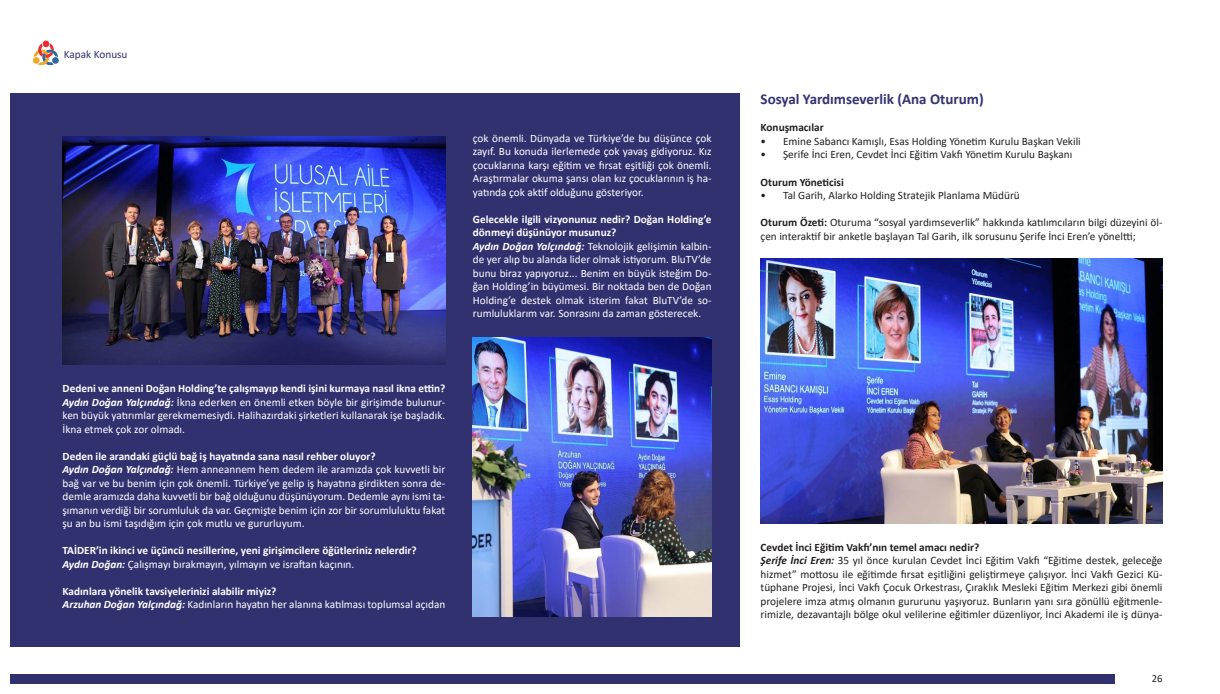
<style>
.page{position:relative;width:1220px;height:694px;background:#fff}
.page>*{position:absolute;margin:0;border:0;box-sizing:border-box;transform-origin:0 0}
.t1{font:700 15px "Calibri";color:#323373}
.t2{font:11.25px/13.5px "Calibri";color:#fff}
.t3{font:11.25px/13.5px "Calibri";color:#231f20}
.t4{font:700 11.25px/13.5px "Calibri";color:#fff}
.t5{font:700 11.25px "Calibri";color:#231f20}
.t6{font:11.25px "Calibri";color:#323170}
.t7{font:10.69px "Calibri";color:#231f20}
.s1{font-weight:700}
.s2{font-weight:700;font-style:italic}
.s3{font-style:italic}
.s4{font-weight:400}
</style>
<div class="page">
<svg style="left:32px;top:41px;width:27px;height:24px"></svg>
<div style="left:10px;top:93px;width:729px;height:553px;background:#323170"></div>
<div style="left:10px;top:673px;width:1104px;height:10px;background:#323170"></div>
<img style="left:63px;top:136px;width:382px;height:228px">
<img style="left:473px;top:337px;width:238px;height:279px">
<img style="left:760px;top:258px;width:402px;height:265px">
<p class="t6" style="left:64px;top:46px;width:65px">Kapak Konusu</p>
<p class="t2" style="left:63px;top:381px;width:384px;text-align:justify"><span class="s1">Dedeni ve anneni Doğan Holding’te çalışmayıp kendi işini kurmaya nasıl ikna ettin?<br></span><span class="s2">Aydın Doğan Yalçındağ:</span> İkna ederken en önemli etken böyle bir girişimde bulunur&shy;ken büyük yatırımlar gerekmemesiydi. Halihazırdaki şirketleri kullanarak işe başladık.<br>İkna etmek çok zor olmadı.</p>
<p class="t2" style="left:63px;top:448px;width:384px"><span class="s1">Deden ile arandaki güçlü bağ iş hayatında sana nasıl rehber oluyor?<br></span><span class="s2">Aydın Doğan Yalçındağ:</span> Hem anneannem hem dedem ile aramızda çok kuvvetli bir bağ var ve bu benim için çok önemli. Türkiye’ye gelip iş hayatına girdikten sonra de&shy;demle aramızda daha kuvvetli bir bağ olduğunu düşünüyorum. Dedemle aynı ismi ta&shy;şımanın verdiği bir sorumluluk da var. Geçmişte benim için zor bir sorumluluktu fakat şu an bu ismi taşıdığım için çok mutlu ve gururluyum.</p>
<p class="t4" style="left:63px;top:543px;width:356px">TAİDER’in ikinci ve üçüncü nesillerine, yeni girişimcilere öğütleriniz nelerdir?<br><span class="s3">Aydın Doğan:</span> <span class="s4">Çalışmayı bırakmayın, yılmayın ve israftan kaçının.</span></p>
<p class="t2" style="left:63px;top:583px;width:384px"><span class="s1">Kadınlara yönelik tavsiyelerinizi alabilir miyiz?<br></span><span class="s2">Arzuhan Doğan Yalçındağ:</span> Kadınların hayatın her alanına katılması toplumsal açıdan</p>
<p class="t2" style="left:473px;top:131px;width:240px;text-align:justify">çok önemli. Dünyada ve Türkiye’de bu düşünce çok zayıf. Bu konuda ilerlemede çok yavaş gidiyoruz. Kız çocuklarına karşı eğitim ve fırsat eşitliği çok önemli.<br>Araştırmalar okuma şansı olan kız çocuklarının iş ha&shy;yatında çok aktif olduğunu gösteriyor.</p>
<p class="t2" style="left:473px;top:212px;width:240px"><span class="s1">Gelecekle ilgili vizyonunuz nedir? Doğan Holding’e dönmeyi düşünüyor musunuz?<br></span><span class="s2">Aydın Doğan Yalçındağ:</span> Teknolojik gelişimin kalbin&shy;de yer alıp bu alanda lider olmak istiyorum. BluTV’de bunu biraz yapıyoruz... Benim en büyük isteğim Do&shy;ğan Holding’in büyümesi. Bir noktada ben de Doğan Holding’e destek olmak isterim fakat BluTV’de so&shy;rumluluklarım var. Sonrasını da zaman gösterecek.</p>
<h1 class="t1" style="left:760px;top:89px;width:225px">Sosyal Yardımseverlik (Ana Oturum)</h1>
<p class="t5" style="left:760px;top:120px;width:65px">Konuşmacılar</p>
<p class="t3" style="left:760px;top:134px;width:321px">• Emine Sabancı Kamışlı, Esas Holding Yönetim Kurulu Başkan Vekili</p>
<p class="t3" style="left:760px;top:147px;width:313px">• Şerife İnci Eren, Cevdet İnci Eğitim Vakfı Yönetim Kurulu Başkanı</p>
<p class="t5" style="left:760px;top:174px;width:85px">Oturum Yöneticisi</p>
<p class="t3" style="left:760px;top:188px;width:261px">• Tal Garih, Alarko Holding Stratejik Planlama Müdürü</p>
<p class="t3" style="left:760px;top:215px;width:403px"><span class="s1">Oturum Özeti:</span> Oturuma “sosyal yardımseverlik” hakkında katılımcıların bilgi düzeyini öl&shy;çen interaktif bir anketle başlayan Tal Garih, ilk sorusunu Şerife İnci Eren’e yöneltti;</p>
<p class="t3" style="left:760px;top:539px;width:403px"><span class="s1">Cevdet İnci Eğitim Vakfı’nın temel amacı nedir?<br></span><span class="s2">Şerife İnci Eren:</span> 35 yıl önce kurulan Cevdet İnci Eğitim Vakfı “Eğitime destek, geleceğe hizmet” mottosu ile eğitimde fırsat eşitliğini geliştirmeye çalışıyor. İnci Vakfı Gezici Kü&shy;tüphane Projesi, İnci Vakfı Çocuk Orkestrası, Çıraklık Mesleki Eğitim Merkezi gibi önemli projelere imza atmış olmanın gururunu yaşıyoruz. Bunların yanı sıra gönüllü eğitmenle&shy;rimizle, dezavantajlı bölge okul velilerine eğitimler düzenliyor, İnci Akademi ile iş dünya-</p>
<p class="t7" style="left:1151px;top:670px;width:12px">26</p>
</div>
